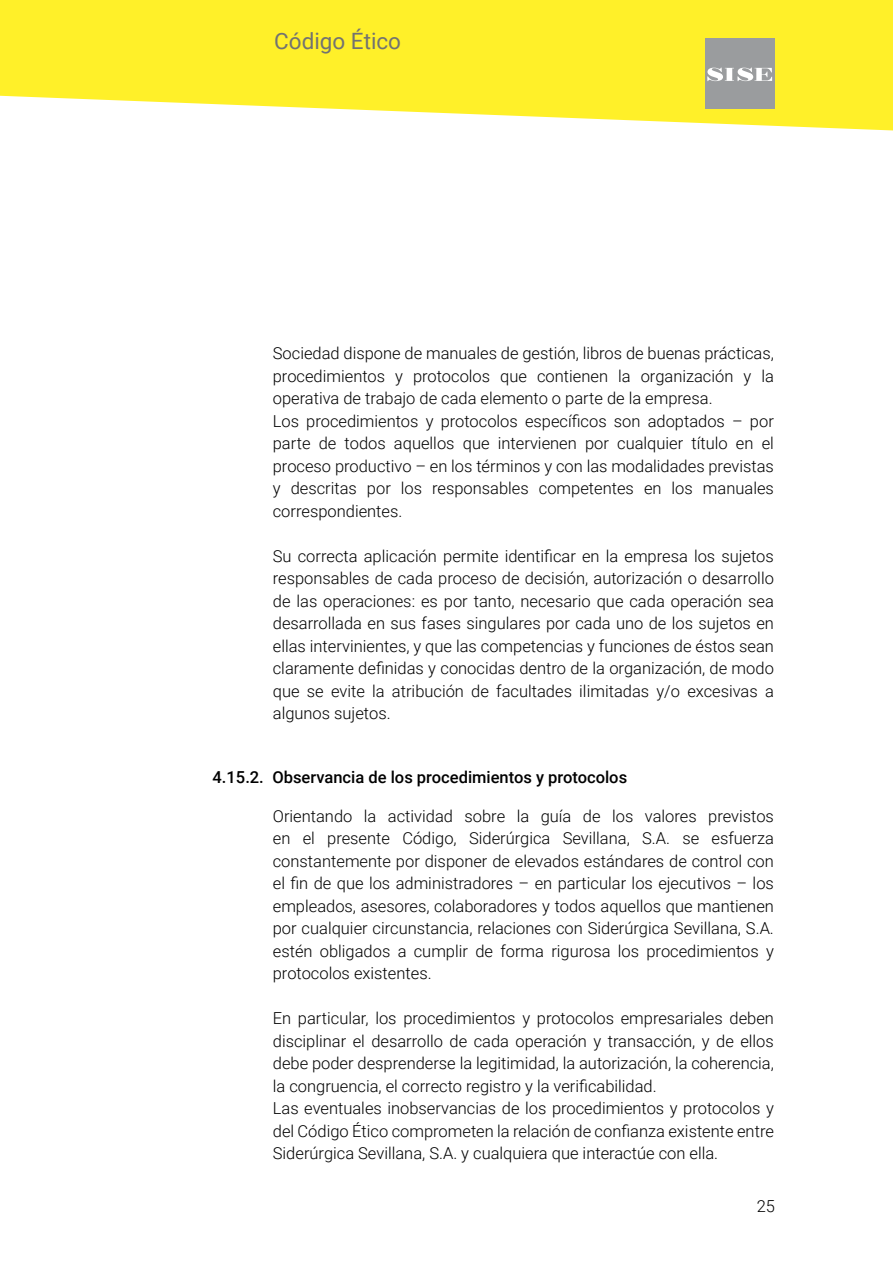
<style>
.page{position:relative;width:893px;height:1263px;background:#fff}
.page>*{position:absolute;margin:0;border:0;box-sizing:border-box;transform-origin:0 0}
.t1{font:22.5px "Roboto";color:#727271}
.t2{font:300 16.5px/22.5px "Roboto";color:#000}
.t3{font:500 16.5px "Roboto";color:#000}
</style>
<div class="page">
<svg style="left:0;top:0;width:893px;height:130px;fill:#fff029"></svg>
<div style="left:705px;top:38px;width:70px;height:70px;background:#9a9c9e"></div>
<svg style="left:707px;top:68px;width:65px;height:13px"></svg>
<h1 class="t1" style="left:274px;top:25px;width:128px">Código Ético</h1>
<p class="t2" style="left:273px;top:342px;width:503px">Sociedad dispone de manuales de gestión, libros de buenas prácticas, procedimientos y protocolos que contienen la organización y la operativa de trabajo de cada elemento o parte de la empresa.<br>Los procedimientos y protocolos específicos son adoptados – por parte de todos aquellos que intervienen por cualquier título en el proceso productivo – en los términos y con las modalidades previstas y descritas por los responsables competentes en los manuales correspondientes.</p>
<p class="t2" style="left:273px;top:544px;width:503px;text-align:justify">Su correcta aplicación permite identificar en la empresa los sujetos responsables de cada proceso de decisión, autorización o desarrollo de las operaciones: es por tanto, necesario que cada operación sea desarrollada en sus fases singulares por cada uno de los sujetos en ellas intervinientes, y que las competencias y funciones de éstos sean claramente definidas y conocidas dentro de la organización, de modo que se evite la atribución de facultades ilimitadas y/o excesivas a algunos sujetos.</p>
<p class="t3" style="left:213px;top:765px;width:416px">4.15.2. Observancia de los procedimientos y protocolos</p>
<p class="t2" style="left:273px;top:804px;width:503px;text-align:justify">Orientando la actividad sobre la guía de los valores previstos en el presente Código, Siderúrgica Sevillana, S.A. se esfuerza constantemente por disponer de elevados estándares de control con el fin de que los administradores – en particular los ejecutivos – los empleados, asesores, colaboradores y todos aquellos que mantienen por cualquier circunstancia, relaciones con Siderúrgica Sevillana, S.A. estén obligados a cumplir de forma rigurosa los procedimientos y protocolos existentes.</p>
<p class="t2" style="left:273px;top:1007px;width:503px">En particular, los procedimientos y protocolos empresariales deben disciplinar el desarrollo de cada operación y transacción, y de ellos debe poder desprenderse la legitimidad, la autorización, la coherencia, la congruencia, el correcto registro y la verificabilidad.<br>Las eventuales inobservancias de los procedimientos y protocolos y del Código Ético comprometen la relación de confianza existente entre Siderúrgica Sevillana, S.A. y cualquiera que interactúe con ella.</p>
<p class="t2" style="left:757px;top:1194px;width:20px">25</p>
</div>
